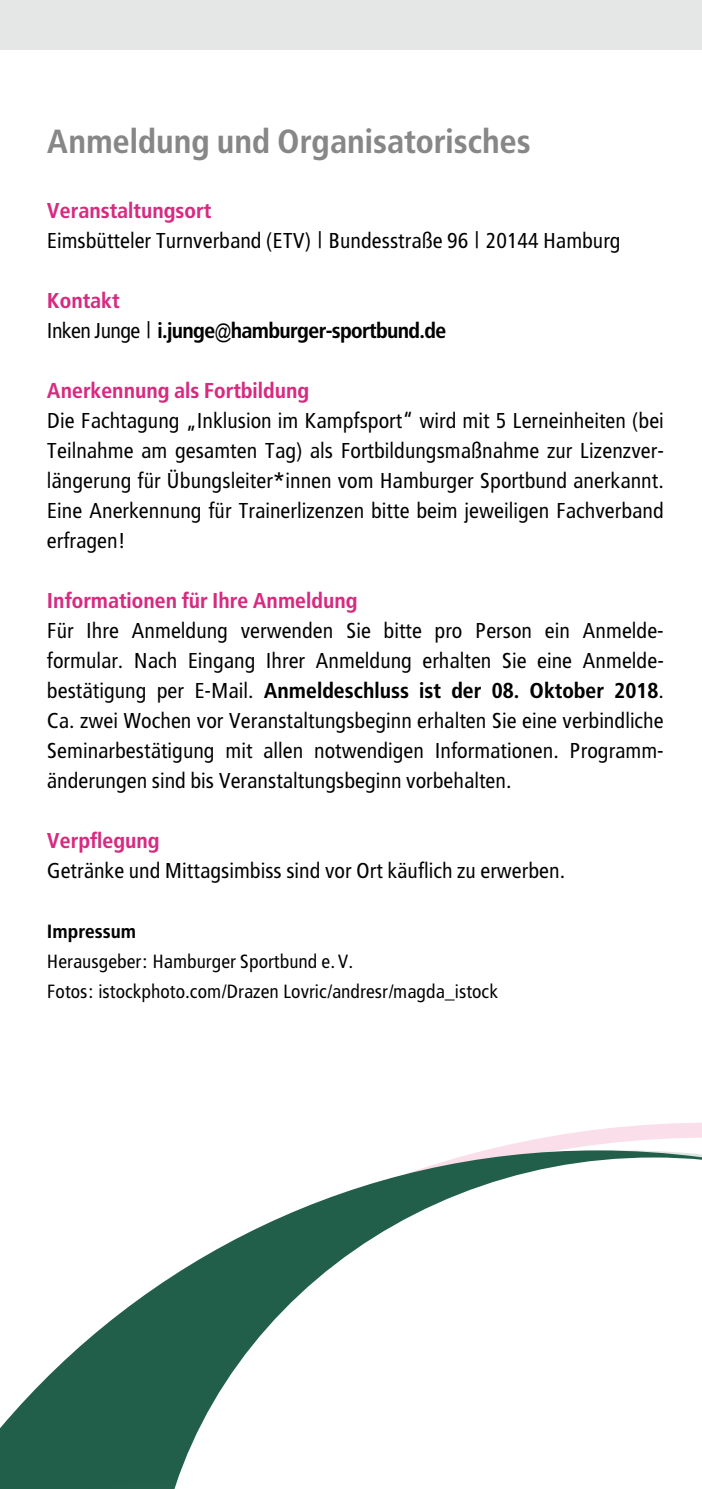
<style>
.page{position:relative;width:702px;height:1489px;background:#fff}
.page>*{position:absolute;margin:0;border:0;box-sizing:border-box;transform-origin:0 0}
.t1{font:35px "Frutiger Bol Con";color:#878787}
.t2{font:22.5px/30px "Frutiger Reg Con";color:#000;text-align:justify}
.t3{font:22.5px "Frutiger Bol Con";color:#d72a80}
.t4{font:22.5px "Frutiger Bol Con";color:#000}
.t5{font:22.5px/30px "Frutiger Bol Con";letter-spacing:-.03em;color:#000}
.t6{font:20px/30px "Frutiger Reg Con";color:#000}
.t7{font:20px "Frutiger Bol Con";color:#000}
.s1{font-family:"Frutiger";font-weight:300}
.s2{color:#d72a80}
.s3{font-family:"Frutiger Reg Con"}
.s4{font-family:"Arial Narrow";font-size:20px}
.s5{font-family:"Frutiger"}
</style>
<div class="page">
<svg style="left:487px;top:1123px;width:215px;height:27px"></svg>
<svg style="left:0;top:1150px;width:702px;height:338px"></svg>
<svg style="left:153px;top:1157px;width:549px;height:331px"></svg>
<div style="left:0;top:0;width:702px;height:50px;background:#e4e7e5"></div>
<h1 class="t1" style="left:47px;top:122px;width:485px">Anmeldung und Organisatorisches</h1>
<p class="t3" style="left:47px;top:198px;width:166px">Veranstaltungsort</p>
<p class="t2" style="left:47px;top:225px;width:575px">Eimsbütteler Turnverband (ETV) <span class="s1">|</span> Bundesstraße 96 <span class="s1">|</span> 20144 Hamburg</p>
<p class="t5" style="left:47px;top:285px;width:401px"><span class="s2">Kontakt<br></span><span class="s3">Inken Junge</span> <span class="s1">|</span> i.junge<span class="s4">@</span>hamburger-sportbund.de</p>
<p class="t3" style="left:47px;top:378px;width:264px">Anerkennung als Fortbildung</p>
<p class="t2" style="left:47px;top:405px;width:618px">Die Fachtagung „Inklusion im Kampfsport“ wird mit 5 Lerneinheiten (bei Teilnahme am gesamten Tag) als Fortbildungsmaßnahme zur Lizenzver&shy;längerung für Übungsleiter<span class="s5">*</span>innen vom Hamburger Sportbund anerkannt.<br>Eine Anerkennung für Trainerlizenzen bitte beim jeweiligen Fachverband erfragen!</p>
<p class="t3" style="left:47px;top:588px;width:312px">Informationen für Ihre Anmeldung</p>
<p class="t2" style="left:47px;top:615px;width:618px">Für Ihre Anmeldung verwenden Sie bitte pro Person ein Anmelde&shy;formular. Nach Eingang Ihrer Anmeldung erhalten Sie eine Anmelde-</p>
<p class="t4" style="left:47px;top:678px;width:618px"><span class="s3">bestätigung per E-Mail.</span> Anmeldeschluss ist der 08. Oktober 2018<span class="s3">.</span></p>
<p class="t2" style="left:47px;top:705px;width:618px">Ca. zwei Wochen vor Veranstaltungsbeginn erhalten Sie eine verbindliche Seminarbestätigung mit allen notwendigen Informationen. Programm&shy;änderungen sind bis Veranstaltungsbeginn vorbehalten.</p>
<p class="t3" style="left:47px;top:828px;width:114px">Verpflegung</p>
<p class="t2" style="left:47px;top:855px;width:519px">Getränke und Mittagsimbiss sind vor Ort käuflich zu erwerben.</p>
<p class="t7" style="left:47px;top:920px;width:91px">Impressum</p>
<p class="t6" style="left:47px;top:946px;width:452px">Herausgeber: Hamburger Sportbund e. V.<br>Fotos: istockphoto.com/Drazen Lovric/andresr/magda<span class="s1">_</span>istock</p>
</div>
